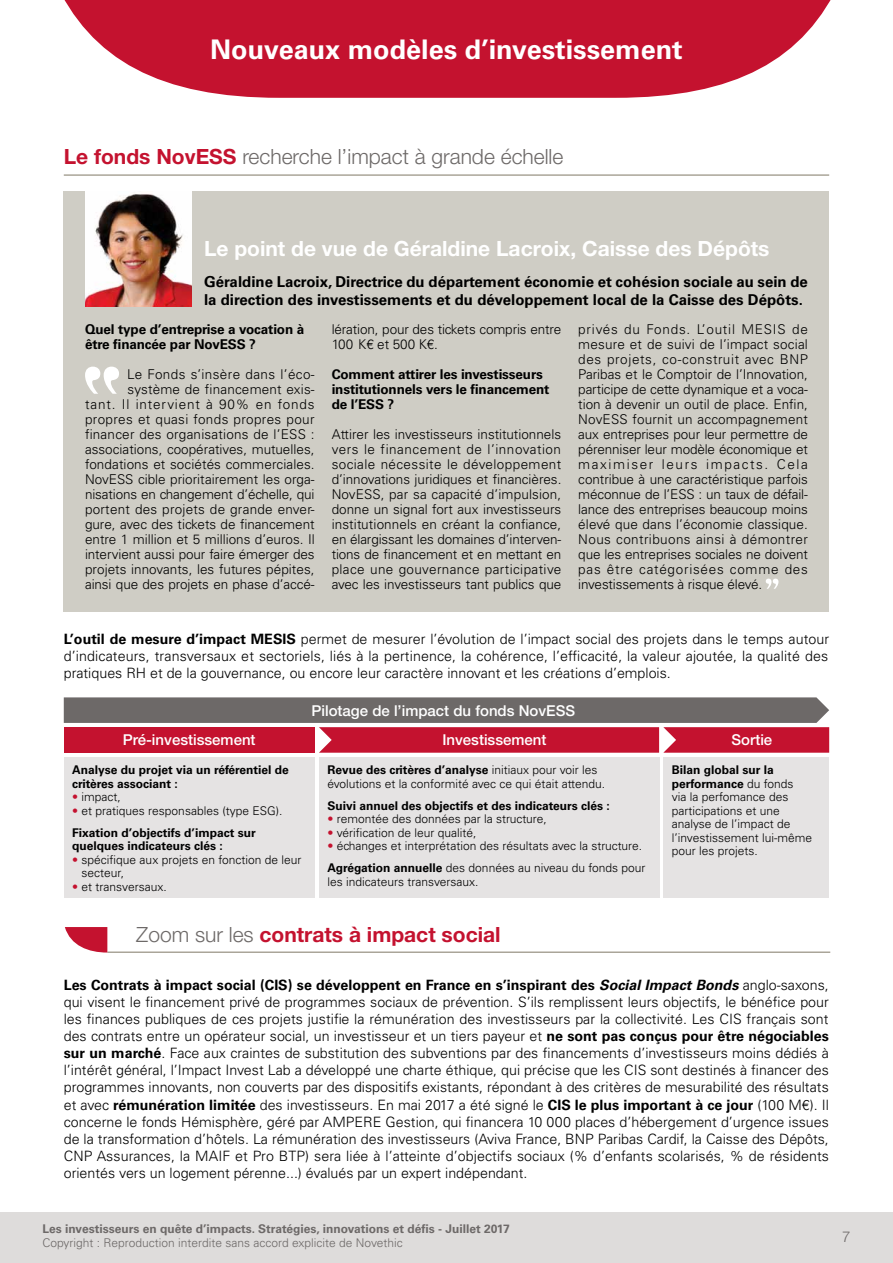
<style>
.page{position:relative;width:893px;height:1263px;background:#fff}
.page>*{position:absolute;margin:0;border:0;box-sizing:border-box;transform-origin:0 0}
.t1{font:700 27px "Univers LT Std";color:#fff}
.t2{font:700 21px "Helvetica Neue LT Pro";color:#fff}
.t3{font:300 21px "Helvetica Neue LT Pro";color:#6d6968}
.t4{font:700 21px "Helvetica Neue LT Pro";color:#c4122f}
.t5{font:700 15px/18px "Univers LT Std";color:#000}
.t6{font:500 15px "Helvetica Neue LT Pro";color:#fff}
.t7{font:300 15px "Helvetica Neue LT Pro";color:#6d6968}
.t8{font:300 14.25px/17.1px "Univers LT Std";color:#000;text-align:justify}
.t9{font:300 13.5px/15px "Univers LT Std";color:#000;text-align:justify}
.t10{font:700 13.5px/15px "Univers LT Std";letter-spacing:-.01em;color:#000}
.t11{font:300 12px/13.5px "Univers LT Std";color:#000}
.t12{font:700 12px/13.5px "Univers LT Std";color:#000}
.t13{font:700 12px "Univers LT Std";color:#6d6968}
.t14{font:300 12px "Univers LT Std";color:#6d6968}
.s1{font-weight:700;color:#c4122f}
.s2{font-weight:700}
.s3{color:#c4122f}
.s4{font-weight:300;color:#6d6968}
.s5{font-weight:700;font-style:italic}
</style>
<div class="page">
<div style="left:0;top:1212px;width:893px;height:51px;background:#dedcdb"></div>
<svg style="left:64px;top:0;width:767px;height:98px;background:#cc334c"></svg>
<hr style="left:64px;top:174px;width:765px;height:2px;background:#aaa599">
<div style="left:64px;top:191px;width:765px;height:421px;background:#cfcdc5"></div>
<svg style="left:85px;top:367px;width:34px;height:27px"></svg>
<svg style="left:766px;top:579px;width:12px;height:10px"></svg>
<img style="left:85px;top:191px;width:106px;height:115px">
<div style="left:663px;top:757px;width:166px;height:140px;background:#e5e3e3"></div>
<div style="left:319px;top:757px;width:340px;height:140px;background:#e5e3e3"></div>
<div style="left:64px;top:757px;width:251px;height:140px;background:#e5e3e3"></div>
<svg style="left:64px;top:697px;width:765px;height:56px;background:#a2515d"></svg>
<hr style="left:107px;top:951px;width:723px;height:2px;background:#aaa599">
<svg style="left:65px;top:927px;width:42px;height:25px"></svg>
<h1 class="t1" style="left:210px;top:33px;width:474px">Nouveaux modèles d’investissement</h1>
<h2 class="t3" style="left:64px;top:144px;width:501px"><span class="s1">Le fonds NovESS</span> recherche l’impact à grande échelle</h2>
<h2 class="t2" style="left:204px;top:236px;width:567px">Le point de vue de Géraldine Lacroix, Caisse des Dépôts</h2>
<p class="t5" style="left:204px;top:273px;width:605px">Géraldine Lacroix, Directrice du département économie et cohésion sociale au sein de la direction des investissements et du développement local de la Caisse des Dépôts.</p>
<p class="t10" style="left:85px;top:322px;width:221px">Quel type d’entreprise a vocation à être financée par NovESS ?</p>
<p class="t9" style="left:85px;top:366px;width:231px;text-align:right">Le Fonds s’insère dans l’éco&shy;système de financement exis-<br>tant. Il intervient à 90% en fonds propres et quasi fonds propres pour financer des organisations de l’ESS : associations, coopératives, mutuelles, fondations et sociétés commerciales.<br>NovESS cible prioritairement les orga&shy;nisations en changement d’échelle, qui portent des projets de grande enver&shy;gure, avec des tickets de financement entre 1 million et 5 millions d’euros. Il intervient aussi pour faire émerger des projets innovants, les futures pépites, ainsi que des projets en phase d’accé-</p>
<p class="t9" style="left:578px;top:321px;width:231px">privés du Fonds. L’outil MESIS de mesure et de suivi de l’impact social des projets, co-construit avec BNP Paribas et le Comptoir de l’Innovation, participe de cette dynamique et a voca&shy;tion à devenir un outil de place. Enfin, NovESS fournit un accompagnement aux entreprises pour leur permettre de pérenniser leur modèle économique et maximiser leurs impacts. Cela contribue à une caractéristique parfois méconnue de l’ESS : un taux de défail&shy;lance des entreprises beaucoup moins élevé que dans l’économie classique.<br>Nous contribuons ainsi à démontrer que les entreprises sociales ne doivent pas être catégorisées comme des investissements à risque élevé.</p>
<p class="t9" style="left:332px;top:321px;width:231px">lération, pour des tickets compris entre<br>100 K€ et 500 K€.</p>
<p class="t10" style="left:332px;top:367px;width:219px">Comment attirer les investisseurs institutionnels vers le financement de l’ESS ?</p>
<p class="t9" style="left:332px;top:426px;width:231px">Attirer les investisseurs institutionnels vers le financement de l’innovation sociale nécessite le développement d’innovations juridiques et financières.<br>NovESS, par sa capacité d’impulsion, donne un signal fort aux investisseurs institutionnels en créant la confiance, en élargissant les domaines d’interven&shy;tions de financement et en mettant en place une gouvernance participative avec les investisseurs tant publics que</p>
<p class="t8" style="left:64px;top:630px;width:767px"><span class="s2">L’outil de mesure d’impact MESIS</span> permet de mesurer l’évolution de l’impact social des projets dans le temps autour d’indicateurs, transversaux et sectoriels, liés à la pertinence, la cohérence, l’efficacité, la valeur ajoutée, la qualité des pratiques RH et de la gouvernance, ou encore leur caractère innovant et les créations d’emplois.</p>
<p class="t6" style="left:311px;top:701px;width:265px">Pilotage de l’impact du fonds NovESS</p>
<p class="t6" style="left:123px;top:731px;width:134px">Pré-investissement</p>
<p class="t6" style="left:442px;top:731px;width:106px">Investissement</p>
<p class="t6" style="left:731px;top:731px;width:42px">Sortie</p>
<p class="t11" style="left:672px;top:763px;width:142px"><span class="s2">Bilan global sur la performance</span> du fonds<br>via la perfomance des participations et une analyse de l’impact de l’investissement lui-même pour les projets.</p>
<p class="t12" style="left:72px;top:763px;width:218px">Analyse du projet via un référentiel de critères associant :</p>
<p class="t11" style="left:72px;top:790px;width:50px"><span class="s3">•</span> impact,</p>
<p class="t11" style="left:72px;top:799px;width:212px;line-height:22px"><span class="s3">•</span> et pratiques responsables (type ESG).<br><span class="s2">Fixation d’objectifs d’impact sur</span></p>
<p class="t12" style="left:72px;top:839px;width:152px">quelques indicateurs clés :</p>
<p class="t11" style="left:82px;top:853px;width:221px;text-indent:-9px"><span class="s3">•</span> spécifique aux projets en fonction de leur secteur,</p>
<p class="t11" style="left:72px;top:880px;width:96px"><span class="s3">•</span> et transversaux.</p>
<p class="t11" style="left:327px;top:763px;width:279px"><span class="s2">Revue des critères d’analyse</span> initiaux pour voir les évolutions et la conformité avec ce qui était attendu.</p>
<p class="t12" style="left:327px;top:799px;width:284px">Suivi annuel des objectifs et des indicateurs clés :</p>
<p class="t11" style="left:327px;top:812px;width:221px"><span class="s3">•</span> remontée des données par la structure,</p>
<p class="t11" style="left:327px;top:826px;width:151px"><span class="s3">•</span> vérification de leur qualité,</p>
<p class="t11" style="left:327px;top:835px;width:320px;line-height:22px"><span class="s3">•</span> échanges et interprétation des résultats avec la structure.<br><span class="s2">Agrégation annuelle</span> des données au niveau du fonds pour</p>
<p class="t11" style="left:327px;top:875px;width:153px">les indicateurs transversaux.</p>
<h2 class="t4" style="left:136px;top:922px;width:366px"><span class="s4">Zoom sur les</span> contrats à impact social</h2>
<p class="t8" style="left:64px;top:976px;width:767px"><span class="s2">Les Contrats à impact social (CIS) se développent en France en s’inspirant des</span> <span class="s5">Social Impact Bonds</span> anglo-saxons, qui visent le financement privé de programmes sociaux de prévention. S’ils remplissent leurs objectifs, le bénéfice pour les finances publiques de ces projets justifie la rémunération des investisseurs par la collectivité. Les CIS français sont des contrats entre un opérateur social, un investisseur et un tiers payeur et <span class="s2">ne sont pas conçus pour être négociables sur un marché</span>. Face aux craintes de substitution des subventions par des financements d’investisseurs moins dédiés à l’intérêt général, l’Impact Invest Lab a développé une charte éthique, qui précise que les CIS sont destinés à financer des programmes innovants, non couverts par des dispositifs existants, répondant à des critères de mesurabilité des résultats et avec <span class="s2">rémunération limitée</span> des investisseurs. En mai 2017 a été signé le <span class="s2">CIS le plus important à ce jour</span> (100 M€). Il concerne le fonds Hémisphère, géré par AMPERE Gestion, qui financera 10 000 places d’hébergement d’urgence issues de la transformation d’hôtels. La rémunération des investisseurs (Aviva France, BNP Paribas Cardif, la Caisse des Dépôts, CNP Assurances, la MAIF et Pro BTP) sera liée à l’atteinte d’objectifs sociaux (% d’enfants scolarisés, % de résidents orientés vers un logement pérenne...) évalués par un expert indépendant.</p>
<p class="t13" style="left:43px;top:1222px;width:469px">Les investisseurs en quête d’impacts. Stratégies, innovations et défis - Juillet 2017</p>
<p class="t14" style="left:43px;top:1235px;width:362px">Copyright : Reproduction interdite sans accord explicite de Novethic</p>
<p class="t7" style="left:842px;top:1228px;width:10px">7</p>
</div>
